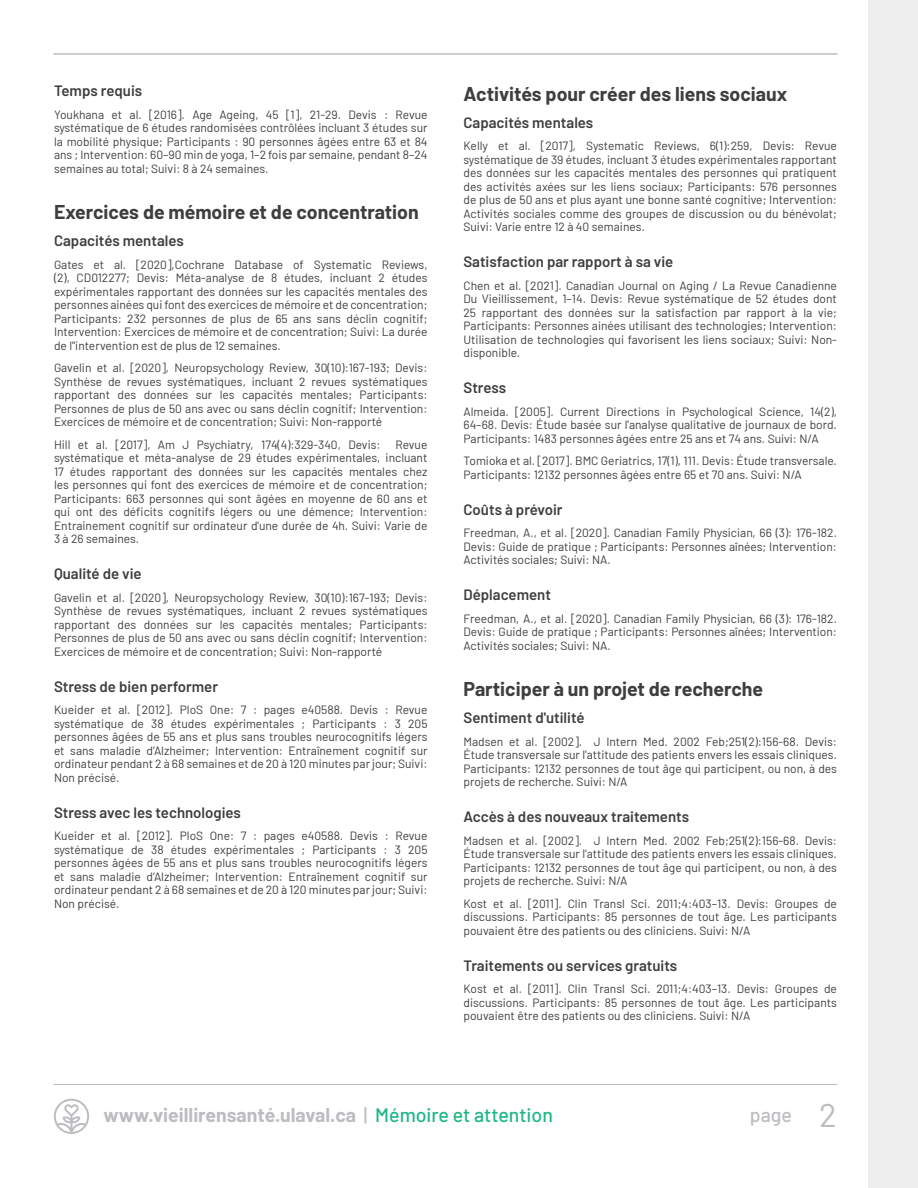
<style>
.page{position:relative;width:918px;height:1188px;background:#fff}
.page>*{position:absolute;margin:0;border:0;box-sizing:border-box;transform-origin:0 0}
.t1{font:700 19.5px "Barlow";color:#3e3e3f}
.t2{font:700 19.5px "Barlow";color:#bcbdc0}
.t3{font:500 19.5px "Barlow";color:#bcbdc0}
.t4{font:600 15px "Barlow";color:#3e3e3f}
.t5{font:12px/13.5px "Barlow";color:#3e3e3f;text-align:justify}
.s1{font-weight:500}
.s2{font-weight:500;color:#1eb687}
.s3{font-weight:400;font-size:33px}
</style>
<div class="page">
<hr style="left:54px;top:1084px;width:783px;height:1px;background:#bcbdc0">
<svg style="left:54px;top:1099px;width:35px;height:35px"></svg>
<div style="left:868px;top:0;width:50px;height:1188px;background:#eeeeef"></div>
<hr style="left:54px;top:53px;width:783px;height:2px;background:#bcbdc0">
<p class="t4" style="left:54px;top:80px;width:90px">Temps requis</p>
<p class="t5" style="left:54px;top:107px;width:375px">Youkhana et al. [2016]. Age Ageing, 45 [1], 21-29. Devis : Revue systématique de 6 études randomisées contrôlées incluant 3 études sur la mobilité physique; Participants : 90 personnes âgées entre 63 et 84 ans ; Intervention: 60–90 min de yoga, 1–2 fois par semaine, pendant 8–24 semaines au total; Suivi: 8 à 24 semaines.</p>
<h1 class="t1" style="left:54px;top:198px;width:366px">Exercices de mémoire et de concentration</h1>
<p class="t4" style="left:54px;top:230px;width:131px">Capacités mentales</p>
<p class="t5" style="left:54px;top:257px;width:375px">Gates et al. [2020],Cochrane Database of Systematic Reviews, (2), CD012277; Devis: Méta-analyse de 8 études, incluant 2 études expérimentales rapportant des données sur les capacités mentales des personnes ainées qui font des exercices de mémoire et de concentration; Participants: 232 personnes de plus de 65 ans sans déclin cognitif; Intervention: Exercices de mémoire et de concentration; Suivi: La durée de l''intervention est de plus de 12 semaines.</p>
<p class="t5" style="left:54px;top:360px;width:375px">Gavelin et al. [2020], Neuropsychology Review, 30(10):167-193; Devis:<br>Synthèse de revues systématiques, incluant 2 revues systématiques rapportant des données sur les capacités mentales; Participants:<br>Personnes de plus de 50 ans avec ou sans déclin cognitif; Intervention:<br>Exercices de mémoire et de concentration; Suivi: Non-rapporté</p>
<p class="t5" style="left:54px;top:437px;width:375px">Hill et al. [2017], Am J Psychiatry, 174(4):329-340, Devis: Revue systématique et méta-analyse de 29 études expérimentales, incluant 17 études rapportant des données sur les capacités mentales chez les personnes qui font des exercices de mémoire et de concentration; Participants: 663 personnes qui sont âgées en moyenne de 60 ans et qui ont des déficits cognitifs légers ou une démence; Intervention:<br>Entrainement cognitif sur ordinateur d'une durée de 4h. Suivi: Varie de 3 à 26 semaines.</p>
<p class="t4" style="left:54px;top:563px;width:89px">Qualité de vie</p>
<p class="t5" style="left:54px;top:590px;width:375px">Gavelin et al. [2020], Neuropsychology Review, 30(10):167-193; Devis:<br>Synthèse de revues systématiques, incluant 2 revues systématiques rapportant des données sur les capacités mentales; Participants:<br>Personnes de plus de 50 ans avec ou sans déclin cognitif; Intervention:<br>Exercices de mémoire et de concentration; Suivi: Non-rapporté</p>
<p class="t4" style="left:54px;top:675px;width:166px">Stress de bien performer</p>
<p class="t5" style="left:54px;top:702px;width:375px">Kueider et al. [2012]. PloS One: 7 : pages e40588. Devis : Revue systématique de 38 études expérimentales ; Participants : 3 205 personnes âgées de 55 ans et plus sans troubles neurocognitifs légers et sans maladie d’Alzheimer; Intervention: Entraînement cognitif sur ordinateur pendant 2 à 68 semaines et de 20 à 120 minutes par jour; Suivi:<br>Non précisé.</p>
<p class="t4" style="left:54px;top:801px;width:188px">Stress avec les technologies</p>
<p class="t5" style="left:54px;top:828px;width:375px">Kueider et al. [2012]. PloS One: 7 : pages e40588. Devis : Revue systématique de 38 études expérimentales ; Participants : 3 205 personnes âgées de 55 ans et plus sans troubles neurocognitifs légers et sans maladie d’Alzheimer; Intervention: Entraînement cognitif sur ordinateur pendant 2 à 68 semaines et de 20 à 120 minutes par jour; Suivi:<br>Non précisé.</p>
<h1 class="t1" style="left:464px;top:79px;width:325px">Activités pour créer des liens sociaux</h1>
<p class="t4" style="left:464px;top:111px;width:131px">Capacités mentales</p>
<p class="t5" style="left:464px;top:138px;width:375px">Kelly et al. [2017], Systematic Reviews, 6(1):259, Devis: Revue systématique de 39 études, incluant 3 études expérimentales rapportant des données sur les capacités mentales des personnes qui pratiquent des activités axées sur les liens sociaux; Participants: 576 personnes de plus de 50 ans et plus ayant une bonne santé cognitive; Intervention:<br>Activités sociales comme des groupes de discussion ou du bénévolat; Suivi: Varie entre 12 à 40 semaines.</p>
<p class="t4" style="left:464px;top:251px;width:211px">Satisfaction par rapport à sa vie</p>
<p class="t5" style="left:464px;top:278px;width:375px">Chen et al. [2021]. Canadian Journal on Aging / La Revue Canadienne Du Vieillissement, 1–14. Devis: Revue systématique de 52 études dont 25 rapportant des données sur la satisfaction par rapport à la vie; Participants: Personnes ainées utilisant des technologies; Intervention:<br>Utilisation de technologies qui favorisent les liens sociaux; Suivi: Non&shy;disponible.</p>
<p class="t4" style="left:464px;top:377px;width:44px">Stress</p>
<p class="t5" style="left:464px;top:404px;width:375px">Almeida. [2005]. Current Directions in Psychological Science, 14(2), 64–68. Devis: Étude basée sur l'analyse qualitative de journaux de bord.<br>Participants: 1483 personnes âgées entre 25 ans et 74 ans. Suivi: N/A</p>
<p class="t5" style="left:464px;top:453px;width:375px">Tomioka et al. [2017]. BMC Geriatrics, 17(1), 111. Devis: Étude transversale.<br>Participants: 12132 personnes âgées entre 65 et 70 ans. Suivi: N/A</p>
<p class="t4" style="left:464px;top:498px;width:101px">Coûts à prévoir</p>
<p class="t5" style="left:464px;top:525px;width:375px">Freedman, A., et al. [2020]. Canadian Family Physician, 66 (3): 176-182.<br>Devis: Guide de pratique ; Participants: Personnes aînées; Intervention:<br>Activités sociales; Suivi: NA.</p>
<p class="t4" style="left:464px;top:584px;width:89px">Déplacement</p>
<p class="t5" style="left:464px;top:611px;width:375px">Freedman, A., et al. [2020]. Canadian Family Physician, 66 (3): 176-182.<br>Devis: Guide de pratique ; Participants: Personnes aînées; Intervention:<br>Activités sociales; Suivi: NA.</p>
<h1 class="t1" style="left:464px;top:675px;width:301px">Participer à un projet de recherche</h1>
<p class="t4" style="left:464px;top:707px;width:123px">Sentiment d'utilité</p>
<p class="t5" style="left:464px;top:734px;width:375px">Madsen et al. [2002]. J Intern Med. 2002 Feb;251(2):156-68. Devis:<br>Étude transversale sur l'attitude des patients envers les essais cliniques.<br>Participants: 12132 personnes de tout âge qui participent, ou non, à des projets de recherche. Suivi: N/A</p>
<p class="t4" style="left:464px;top:806px;width:227px">Accès à des nouveaux traitements</p>
<p class="t5" style="left:464px;top:833px;width:375px">Madsen et al. [2002]. J Intern Med. 2002 Feb;251(2):156-68. Devis:<br>Étude transversale sur l'attitude des patients envers les essais cliniques.<br>Participants: 12132 personnes de tout âge qui participent, ou non, à des projets de recherche. Suivi: N/A</p>
<p class="t5" style="left:464px;top:896px;width:375px">Kost et al. [2011]. Clin Transl Sci. 2011;4:403–13. Devis: Groupes de discussions. Participants: 85 personnes de tout âge. Les participants pouvaient être des patients ou des cliniciens. Suivi: N/A</p>
<p class="t4" style="left:464px;top:954px;width:215px">Traitements ou services gratuits</p>
<p class="t5" style="left:464px;top:981px;width:375px">Kost et al. [2011]. Clin Transl Sci. 2011;4:403–13. Devis: Groupes de discussions. Participants: 85 personnes de tout âge. Les participants pouvaient être des patients ou des cliniciens. Suivi: N/A</p>
<h1 class="t2" style="left:104px;top:1101px;width:451px">www.vieillirensanté.ulaval.ca <span class="s1">|</span> <span class="s2">Mémoire et attention</span></h1>
<h1 class="t3" style="left:750px;top:1101px;width:89px">page <span class="s3">2</span></h1>
</div>
